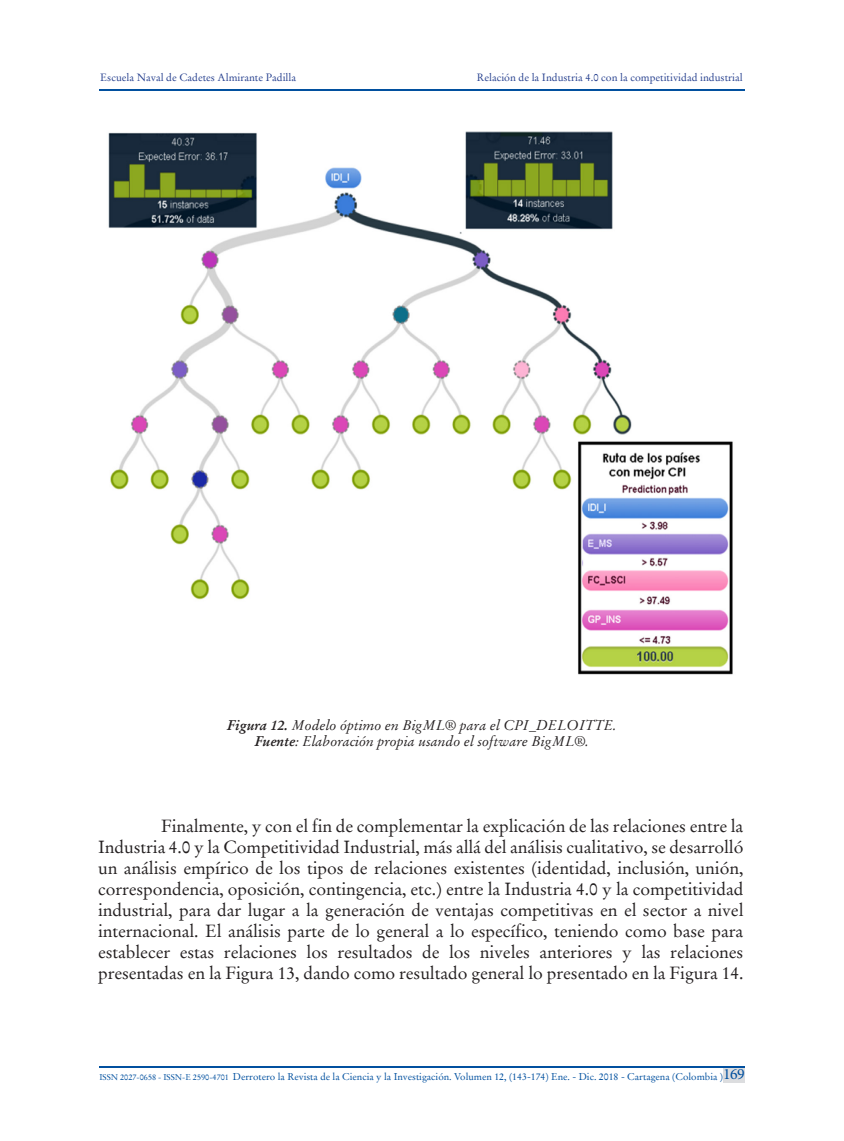
<style>
.page{position:relative;width:844px;height:1141px;background:#fff}
.page>*{position:absolute;margin:0;border:0;box-sizing:border-box;transform-origin:0 0}
.t1{font:17.5px/21px "Stempel Garamond";letter-spacing:-.005em;color:#231f20;text-align:justify}
.t2{font:15.75px "Minion Pro";color:#01509f}
.t3{font:italic 14px "Stempel Garamond";color:#231f20}
.t4{font:10.5px "Stempel Garamond";color:#253f8e}
.t5{font:9.8px "Stempel Garamond";color:#01509f}
.s1{font-weight:700}
.s2{font-size:8.22px}
</style>
<div class="page">
<div style="left:723px;top:1068px;width:21px;height:15px;background:#dcdddf"></div>
<hr style="left:99px;top:1066px;width:645px;height:2px;background:#01509f">
<hr style="left:99px;top:89px;width:645px;height:2px;background:#01509f">
<img style="left:108px;top:131px;width:625px;height:544px">
<p class="t4" style="left:100px;top:72px;width:197px">Escuela Naval de Cadetes Almirante Padilla</p>
<p class="t4" style="left:476px;top:72px;width:267px">Relación de la Industria 4.0 con la competitividad industrial</p>
<p class="t3" style="left:227px;top:716px;width:391px"><span class="s1">Figura 12.</span> Modelo óptimo en BigML® para el CPI_DELOITTE.</p>
<p class="t3" style="left:255px;top:733px;width:336px"><span class="s1">Fuente</span>: Elaboración propia usando el software BigML®.</p>
<p class="t1" style="left:98px;top:816px;width:646px;text-indent:63px">Finalmente, y con el fin de complementar la explicación de las relaciones entre la Industria 4.0 y la Competitividad Industrial, más allá del análisis cualitativo, se desarrolló un análisis empírico de los tipos de relaciones existentes (identidad, inclusión, unión, correspondencia, oposición, contingencia, etc.) entre la Industria 4.0 y la competitividad industrial, para dar lugar a la generación de ventajas competitivas en el sector a nivel internacional. El análisis parte de lo general a lo específico, teniendo como base para establecer estas relaciones los resultados de los niveles anteriores y las relaciones presentadas en la Figura 13, dando como resultado general lo presentado en la Figura 14.</p>
<p class="t2" style="left:723px;top:1064px;width:23px">169</p>
<p class="t5" style="left:99px;top:1071px;width:625px"><span class="s2">ISSN 2027-0658 - ISSN-E 2590-4701</span> Derrotero la Revista de la Ciencia y la Investigación. Volumen 12, (143-174) Ene. - Dic. 2018 - Cartagena (Colombia )</p>
</div>
